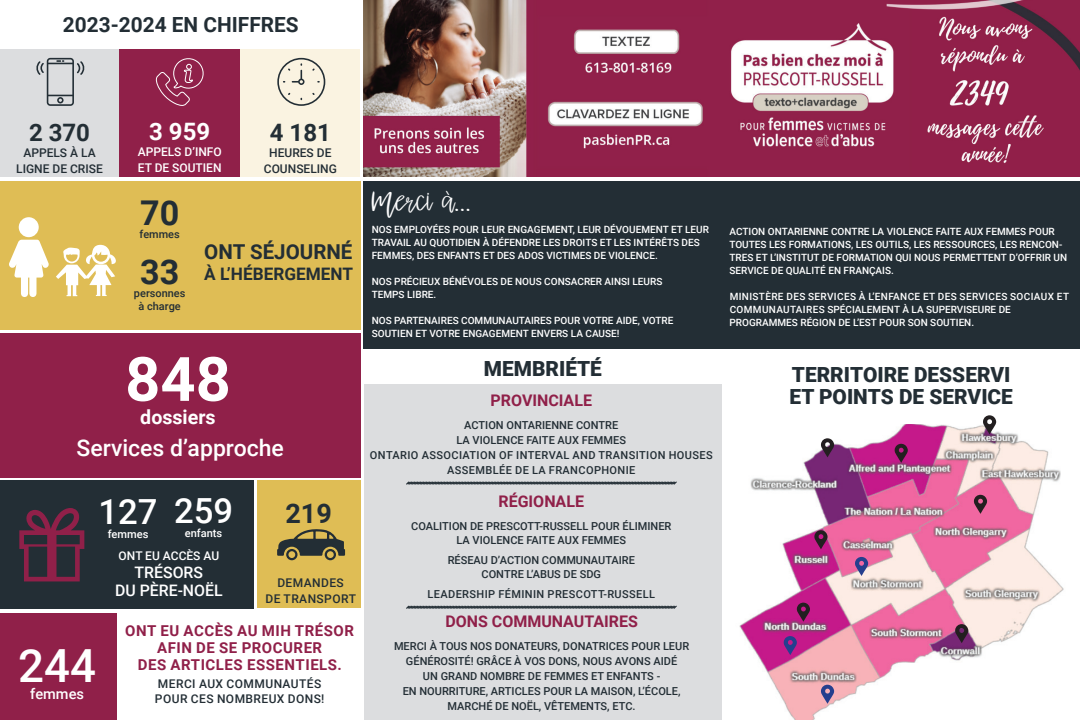
<style>
.page{position:relative;width:1080px;height:720px;background:#fff}
.page>*{position:absolute;margin:0;border:0;box-sizing:border-box;transform-origin:0 0}
.t1{font:700 61.4px "Roboto";color:#fff}
.t2{font:500 45.7px "Roboto";color:#fff}
.t3{font:500 34.6px "Roboto";color:#fff}
.t4{font:700 34.1px "Roboto";color:#232e35}
.t5{font:29px "Albret";color:#fff}
.t6{font:700 27px "Roboto";color:#232e35}
.t7{font:700 24px "Roboto";color:#232e35}
.t8{font:700 24px "Roboto";color:#fff}
.t9{font:500 23px "Roboto";color:#fff}
.t10{font:900 20.8px "Roboto";color:#232e35}
.t11{font:700 20.8px "Roboto";color:#232e35}
.t12{font:700 20.5px "Roboto";color:#232e35}
.t13{font:700 19.6px "Roboto";color:#fff}
.t14{font:700 17.2px "Roboto";color:#232e35}
.t15{font:700 16px "Roboto";color:#902049}
.t16{font:500 15.9px/18px "Roboto";color:#fff;text-align:center}
.t17{font:700 15px/17px "Roboto";letter-spacing:.035em;color:#902049;text-align:center}
.t18{font:500 14.6px "Roboto";color:#fff}
.t19{font:500 12px/15px "Roboto";letter-spacing:.035em;color:#232e35}
.t20{font:500 12px/16px "Roboto";color:#232e35;text-align:center}
.t21{font:500 12px/16px "Roboto";color:#fff}
.t22{font:500 11.1px "Roboto";color:#fff}
.t23{font:500 11px/15px "Roboto";color:#232e35;text-align:center}
.t24{font:500 11px/15px "Roboto";letter-spacing:.035em;color:#232e35;text-align:center}
.t25{font:500 10.9px/13.1px "Roboto";color:#232e35;text-align:center}
.t26{font:500 10px/13px "Roboto";color:#fff}
</style>
<div class="page">
<div style="left:0;top:49px;width:121px;height:127px;background:#dcdddf"></div>
<div style="left:364px;top:181px;width:716px;height:167px;background:#232e35"></div>
<div style="left:119px;top:49px;width:121px;height:127px;background:#902049"></div>
<div style="left:240px;top:49px;width:120px;height:127px;background:#faf3e1"></div>
<div style="left:257px;top:480px;width:103px;height:127px;background:#dfbd55"></div>
<div style="left:0;top:333px;width:360px;height:144px;background:#902049"></div>
<div style="left:0;top:181px;width:360px;height:149px;background:#dfbd55"></div>
<div style="left:0;top:480px;width:253px;height:129px;background:#232e35"></div>
<div style="left:0;top:613px;width:116px;height:107px;background:#902049"></div>
<div style="left:19px;top:217px;width:20px;height:20px;background:#fff;border-radius:50%"></div>
<svg style="left:9px;top:240px;width:40px;height:57px"></svg>
<svg style="left:56px;top:245px;width:60px;height:51px"></svg>
<svg style="left:277px;top:58px;width:48px;height:48px"></svg>
<svg style="left:36px;top:58px;width:48px;height:48px"></svg>
<svg style="left:156px;top:58px;width:48px;height:48px"></svg>
<svg style="left:277px;top:529px;width:68px;height:31px"></svg>
<svg style="left:19px;top:508px;width:65px;height:73px"></svg>
<div style="left:364px;top:385px;width:358px;height:335px;background:#dcdddf"></div>
<svg style="left:406px;top:481px;width:271px;height:4px"></svg>
<svg style="left:406px;top:605px;width:271px;height:4px"></svg>
<img style="left:739px;top:424px;width:325px;height:296px">
<svg style="left:821px;top:438px;width:13px;height:19px"></svg>
<svg style="left:983px;top:415px;width:13px;height:19px"></svg>
<svg style="left:974px;top:495px;width:13px;height:19px"></svg>
<svg style="left:895px;top:444px;width:13px;height:19px"></svg>
<svg style="left:955px;top:624px;width:13px;height:19px"></svg>
<svg style="left:855px;top:557px;width:13px;height:19px"></svg>
<svg style="left:814px;top:530px;width:14px;height:19px"></svg>
<svg style="left:797px;top:603px;width:13px;height:19px"></svg>
<svg style="left:821px;top:685px;width:13px;height:19px"></svg>
<svg style="left:784px;top:636px;width:13px;height:19px"></svg>
<img style="left:364px;top:0;width:716px;height:176px">
<h3 class="t11" style="left:63px;top:10px;width:237px">2023-2024 EN CHIFFRES</h3>
<h3 class="t7" style="left:29px;top:116px;width:63px">2 370</h3>
<p class="t20" style="left:16px;top:144px;width:88px">APPELS À LA<br>LIGNE DE CRISE</p>
<h3 class="t8" style="left:149px;top:115px;width:63px">3 959</h3>
<p class="t21" style="left:138px;top:144px;width:86px">APPELS D’INFO<br>ET DE SOUTIEN</p>
<h3 class="t4" style="left:140px;top:189px;width:41px">70</h3>
<p class="t25" style="left:140px;top:227px;width:42px">femmes</p>
<h3 class="t7" style="left:270px;top:116px;width:63px">4 181</h3>
<p class="t20" style="left:264px;top:144px;width:75px">HEURES DE<br>COUNSELING</p>
<h3 class="t4" style="left:140px;top:248px;width:41px">33</h3>
<p class="t25" style="left:134px;top:286px;width:53px">personnes à charge</p>
<h3 class="t12" style="left:204px;top:238px;width:150px">ONT SÉJOURNÉ</h3>
<h3 class="t14" style="left:204px;top:262px;width:151px">À L’HÉBERGEMENT</h3>
<h1 class="t1" style="left:125px;top:336px;width:107px">848</h1>
<h3 class="t13" style="left:140px;top:404px;width:77px">dossiers</h3>
<h3 class="t9" style="left:77px;top:432px;width:209px">Services d’approche</h3>
<h3 class="t3" style="left:99px;top:488px;width:61px">127</h3>
<p class="t22" style="left:108px;top:526px;width:42px">femmes</p>
<h3 class="t3" style="left:174px;top:487px;width:61px">259</h3>
<p class="t22" style="left:185px;top:525px;width:39px">enfants</p>
<p class="t21" style="left:119px;top:548px;width:102px">ONT EU ACCÈS AU</p>
<h3 class="t16" style="left:115px;top:563px;width:109px">TRÉSORS<br>DU PÈRE-NOËL</h3>
<h3 class="t6" style="left:285px;top:494px;width:48px">219</h3>
<p class="t19" style="left:266px;top:574px;width:92px;line-height:16px;text-align:center">DEMANDES<br>DE TRANSPORT</p>
<h2 class="t2" style="left:18px;top:633px;width:79px">244</h2>
<h3 class="t18" style="left:30px;top:684px;width:55px">femmes</h3>
<h3 class="t17" style="left:125px;top:622px;width:230px">ONT EU ACCÈS AU MIH TRÉSOR<br>AFIN DE SE PROCURER<br>DES ARTICLES ESSENTIELS.</h3>
<p class="t19" style="left:155px;top:676px;width:171px">MERCI AUX COMMUNAUTÉS<br>POUR CES NOMBREUX DONS!</p>
<h3 class="t5" style="left:372px;top:181px;width:102px">Merci à...</h3>
<p class="t26" style="left:372px;top:223px;width:339px">NOS EMPLOYÉES POUR LEUR ENGAGEMENT, LEUR DÉVOUEMENT ET LEUR<br>TRAVAIL AU QUOTIDIEN À DÉFENDRE LES DROITS ET LES INTÉRÊTS DES<br>FEMMES, DES ENFANTS ET DES ADOS VICTIMES DE VIOLENCE.</p>
<p class="t26" style="left:372px;top:275px;width:292px">NOS PRÉCIEUX BÉNÉVOLES DE NOUS CONSACRER AINSI LEURS<br>TEMPS LIBRE.</p>
<p class="t26" style="left:372px;top:314px;width:303px">NOS PARTENAIRES COMMUNAUTAIRES POUR VOTRE AIDE, VOTRE<br>SOUTIEN ET VOTRE ENGAGEMENT ENVERS LA CAUSE!</p>
<p class="t26" style="left:729px;top:225px;width:339px">ACTION ONTARIENNE CONTRE LA VIOLENCE FAITE AUX FEMMES POUR TOUTES LES FORMATIONS, LES OUTILS, LES RESSOURCES, LES RENCON-TRES ET L’INSTITUT DE FORMATION QUI NOUS PERMETTENT D’OFFRIR UN SERVICE DE QUALITÉ EN FRANÇAIS.</p>
<p class="t26" style="left:730px;top:290px;width:341px">MINISTÈRE DES SERVICES À L’ENFANCE ET DES SERVICES SOCIAUX ET<br>COMMUNAUTAIRES SPÉCIALEMENT À LA SUPERVISEURE DE<br>PROGRAMMES RÉGION DE L’EST POUR SON SOUTIEN.</p>
<h3 class="t10" style="left:484px;top:354px;width:119px">MEMBRIÉTÉ</h3>
<h3 class="t10" style="left:792px;top:360px;width:220px">TERRITOIRE DESSERVI</h3>
<h3 class="t15" style="left:491px;top:389px;width:103px">PROVINCIALE</h3>
<h3 class="t10" style="left:789px;top:382px;width:225px">ET POINTS DE SERVICE</h3>
<p class="t24" style="left:370px;top:417px;width:344px">ACTION ONTARIENNE CONTRE<br>LA VIOLENCE FAITE AUX FEMMES<br>ONTARIO ASSOCIATION OF INTERVAL AND TRANSITION HOUSES ASSEMBLÉE DE LA FRANCOPHONIE</p>
<h3 class="t15" style="left:499px;top:490px;width:87px">RÉGIONALE</h3>
<p class="t23" style="left:411px;top:518px;width:262px;line-height:14px">COALITION DE PRESCOTT-RUSSELL POUR ÉLIMINER<br>LA VIOLENCE FAITE AUX FEMMES</p>
<p class="t23" style="left:448px;top:552px;width:189px;line-height:14px">RÉSEAU D’ACTION COMMUNAUTAIRE<br>CONTRE L’ABUS DE SDG</p>
<p class="t24" style="left:427px;top:586px;width:229px">LEADERSHIP FÉMININ PRESCOTT-RUSSELL</p>
<h3 class="t15" style="left:445px;top:610px;width:194px">DONS COMMUNAUTAIRES</h3>
<p class="t23" style="left:394px;top:638px;width:297px">MERCI À TOUS NOS DONATEURS, DONATRICES POUR LEUR GÉNÉROSITÉ! GRÂCE À VOS DONS, NOUS AVONS AIDÉ<br>UN GRAND NOMBRE DE FEMMES ET ENFANTS -<br>EN NOURRITURE, ARTICLES POUR LA MAISON, L’ÉCOLE, MARCHÉ DE NOËL, VÊTEMENTS, ETC.</p>
</div>
